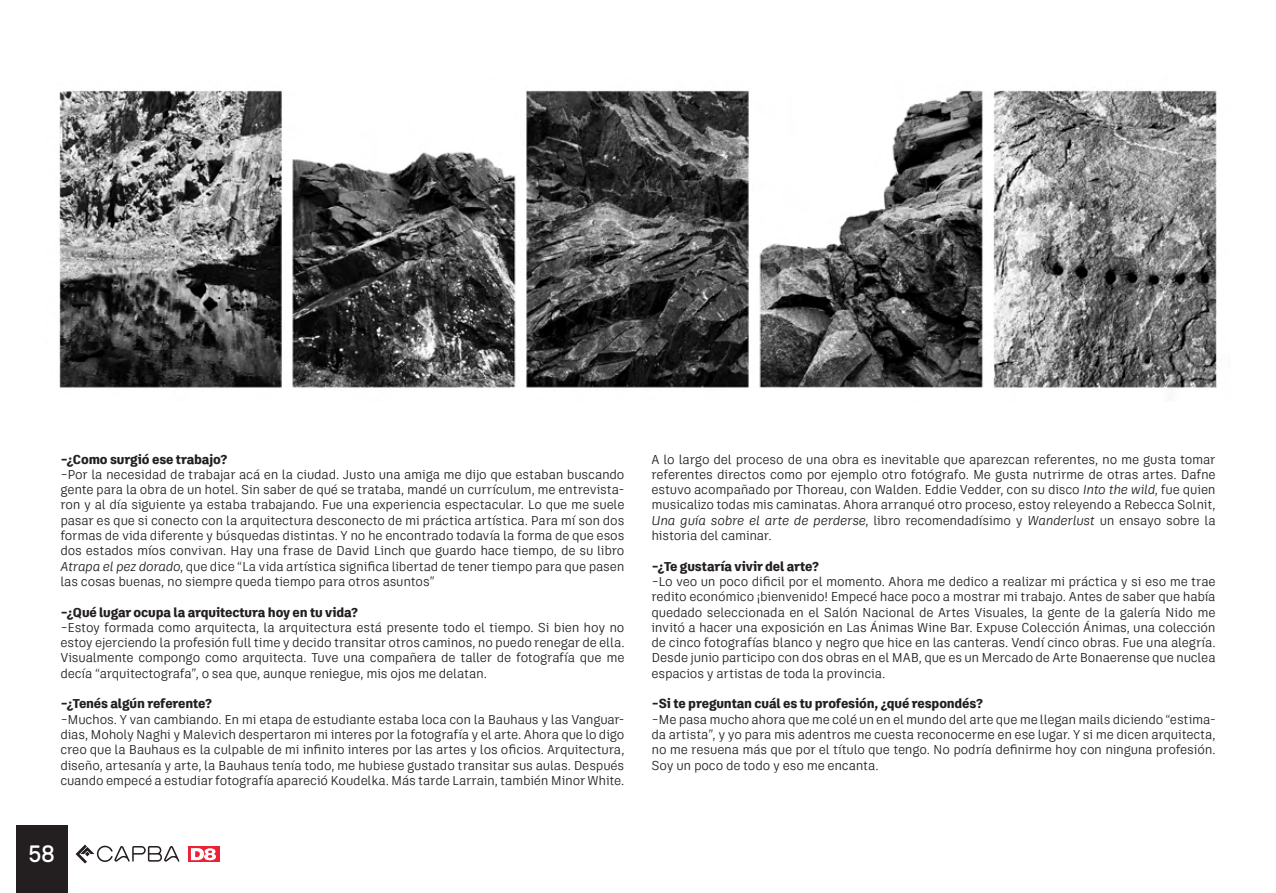
<style>
.page{position:relative;width:1276px;height:893px;background:#fff}
.page>*{position:absolute;margin:0;border:0;box-sizing:border-box;transform-origin:0 0}
.t1{font:500 24px "Weissenhof Grotesk";color:#fff}
.t2{font:12.75px/15.3px "Artifakt Legend Off";letter-spacing:-.015em;color:#231f20;text-align:justify}
.t3{font:800 12.75px "Artifakt Legend Ofc";letter-spacing:-.01em;color:#231f20}
.s1{font-style:italic}
</style>
<div class="page">
<div style="left:16px;top:826px;width:51px;height:67px;background:#231f20"></div>
<svg style="left:76px;top:845px;width:103px;height:18px"></svg>
<svg style="left:188px;top:846px;width:31px;height:16px"></svg>
<svg style="left:191px;top:848px;width:25px;height:12px"></svg>
<img style="left:59px;top:90px;width:1158px;height:298px">
<p class="t3" style="left:60px;top:450px;width:168px">−¿Como surgió ese trabajo?</p>
<p class="t2" style="left:60px;top:467px;width:566px">−Por la necesidad de trabajar acá en la ciudad. Justo una amiga me dijo que estaban buscando gente para la obra de un hotel. Sin saber de qué se trataba, mandé un currículum, me entrevista&shy;ron y al día siguiente ya estaba trabajando. Fue una experiencia espectacular. Lo que me suele pasar es que si conecto con la arquitectura desconecto de mi práctica artística. Para mí son dos formas de vida diferente y búsquedas distintas. Y no he encontrado todavía la forma de que esos dos estados míos convivan. Hay una frase de David Linch que guardo hace tiempo, de su libro <span class="s1">Atrapa el pez dorado</span>, que dice “La vida artística significa libertad de tener tiempo para que pasen las cosas buenas, no siempre queda tiempo para otros asuntos”</p>
<p class="t3" style="left:60px;top:603px;width:299px">−¿Qué lugar ocupa la arquitectura hoy en tu vida?</p>
<p class="t2" style="left:60px;top:620px;width:565px">−Estoy formada como arquitecta, la arquitectura está presente todo el tiempo. Si bien hoy no estoy ejerciendo la profesión full time y decido transitar otros caminos, no puedo renegar de ella.<br>Visualmente compongo como arquitecta. Tuve una compañera de taller de fotografía que me decía “arquitectografa”, o sea que, aunque reniegue, mis ojos me delatan.</p>
<p class="t3" style="left:60px;top:695px;width:153px">−¿Tenés algún referente?</p>
<p class="t2" style="left:60px;top:711px;width:565px">−Muchos. Y van cambiando. En mi etapa de estudiante estaba loca con la Bauhaus y las Vanguar&shy;dias, Moholy Naghi y Malevich despertaron mi interes por la fotografía y el arte. Ahora que lo digo creo que la Bauhaus es la culpable de mi infinito interes por las artes y los oficios. Arquitectura, diseño, artesanía y arte, la Bauhaus tenía todo, me hubiese gustado transitar sus aulas. Después cuando empecé a estudiar fotografía apareció Koudelka. Más tarde Larrain, también Minor White.</p>
<h1 class="t1" style="left:28px;top:839px;width:28px">58</h1>
<p class="t2" style="left:651px;top:451px;width:565px">A lo largo del proceso de una obra es inevitable que aparezcan referentes, no me gusta tomar referentes directos como por ejemplo otro fotógrafo. Me gusta nutrirme de otras artes. Dafne estuvo acompañado por Thoreau, con Walden. Eddie Vedder, con su disco <span class="s1">Into the wild</span>, fue quien musicalizo todas mis caminatas. Ahora arranqué otro proceso, estoy releyendo a Rebecca Solnit, <span class="s1">Una guía sobre el arte de perderse</span>, libro recomendadísimo y <span class="s1">Wanderlust</span> un ensayo sobre la historia del caminar.</p>
<p class="t3" style="left:651px;top:557px;width:169px">−¿Te gustaría vivir del arte?</p>
<p class="t2" style="left:651px;top:574px;width:565px">−Lo veo un poco dificil por el momento. Ahora me dedico a realizar mi práctica y si eso me trae redito económico ¡bienvenido! Empecé hace poco a mostrar mi trabajo. Antes de saber que había quedado seleccionada en el Salón Nacional de Artes Visuales, la gente de la galería Nido me invitó a hacer una exposición en Las Ánimas Wine Bar. Expuse Colección Ánimas, una colección de cinco fotografías blanco y negro que hice en las canteras. Vendí cinco obras. Fue una alegría.<br>Desde junio participo con dos obras en el MAB, que es un Mercado de Arte Bonaerense que nuclea espacios y artistas de toda la provincia.</p>
<p class="t3" style="left:651px;top:695px;width:333px">−Si te preguntan cuál es tu profesión, ¿qué respondés?</p>
<p class="t2" style="left:651px;top:711px;width:565px">−Me pasa mucho ahora que me colé un en el mundo del arte que me llegan mails diciendo “estima&shy;da artista”, y yo para mis adentros me cuesta reconocerme en ese lugar. Y si me dicen arquitecta, no me resuena más que por el título que tengo. No podría definirme hoy con ninguna profesión.<br>Soy un poco de todo y eso me encanta.</p>
</div>
